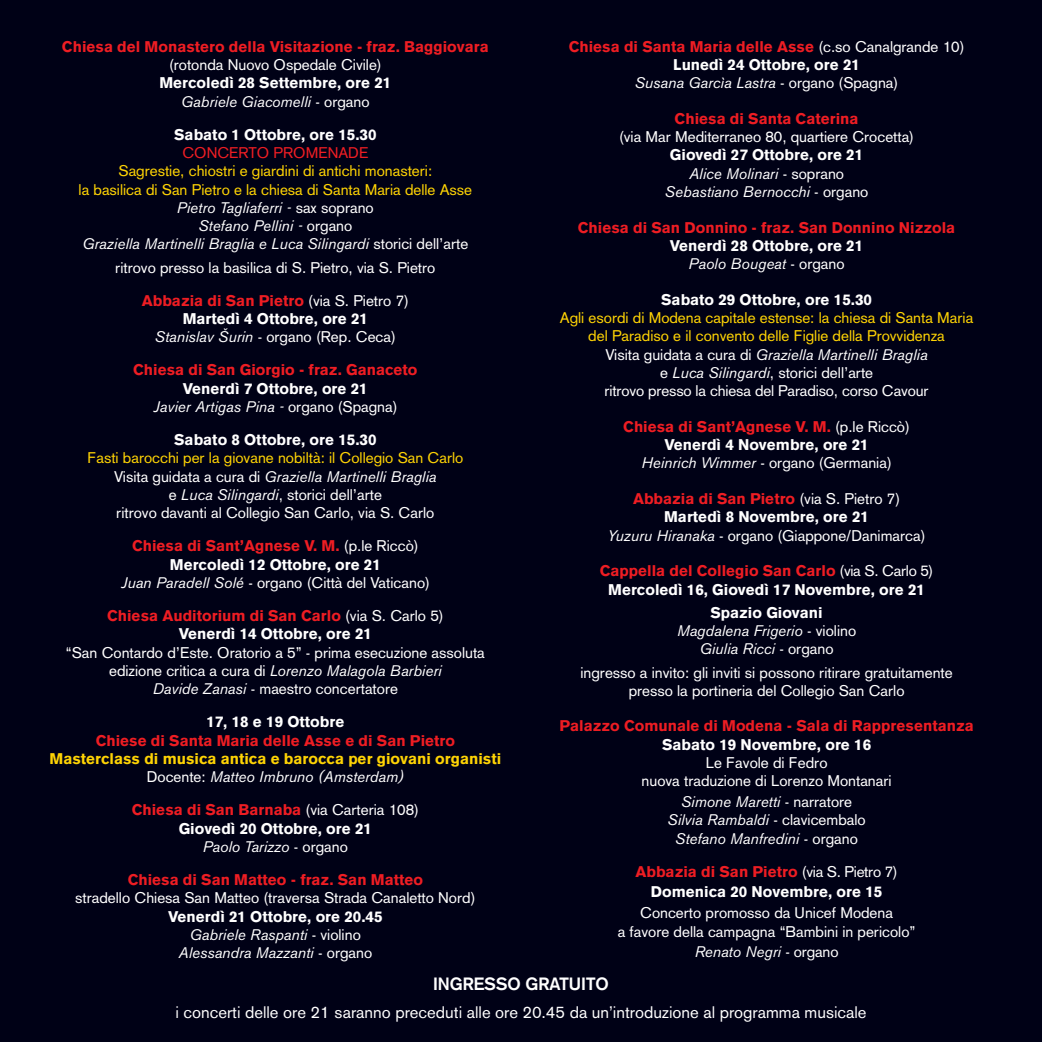
<style>
.page{position:relative;width:1042px;height:1042px;background:#000116}
.page>*{position:absolute;margin:0;border:0;box-sizing:border-box;transform-origin:0 0}
.t1{font:700 17.5px "Akzidenz Grotesk";color:#fff}
.t2{font:16.62px "Akzidenz Grotesk BE";color:#fff}
.t3{font:15.22px/18.2px "Akzidenz Grotesk";color:#fff;text-align:center}
.t4{font:italic 15.22px/18.2px "Akzidenz Grotesk BE";color:#fff;text-align:center}
.t5{font:900 15.22px/18.2px "Akzidenz Grotesk";color:#fff;text-align:center}
.t6{font:900 15.22px/18.2px "Akzidenz Grotesk";color:#ee1d23;text-align:center}
.t7{font:15.22px/18.2px "Akzidenz Grotesk";color:#fed304;text-align:center}
.t8{font:900 15.22px "Akzidenz Grotesk";color:#fed304}
.t9{font:15.22px "Akzidenz Grotesk";color:#ee1d23}
.s1{font-family:"Akzidenz Grotesk";font-style:normal}
.s2{font-weight:900;color:#ee1d23}
.s3{font-family:"Akzidenz Grotesk BE";font-weight:400;font-style:italic}
.s4{font-weight:400}
.s5{font-family:"Akzidenz Grotesk BE";font-style:italic}
.s6{font-weight:900}
.s7{font-weight:400;color:#fff}
.s8{color:#fff}
.s9{color:#ee1d23}
</style>
<div class="page">
<p class="t6" style="left:62px;top:39px;width:428px">Chiesa del Monastero della Visitazione - fraz. Baggiovara</p>
<p class="t3" style="left:169px;top:57px;width:214px">(rotonda Nuovo Ospedale Civile)</p>
<p class="t5" style="left:159px;top:75px;width:233px">Mercoledì 28 Settembre, ore 21</p>
<p class="t4" style="left:181px;top:94px;width:190px">Gabriele Giacomelli <span class="s1">- organo</span></p>
<p class="t5" style="left:174px;top:126px;width:204px">Sabato 1 Ottobre, ore 15.30</p>
<p class="t9" style="left:182px;top:147px;width:187px">CONCERTO PROMENADE</p>
<p class="t7" style="left:79px;top:163px;width:395px">Sagrestie, chiostri e giardini di antichi monasteri:<br>la basilica di San Pietro e la chiesa di Santa Maria delle Asse</p>
<p class="t4" style="left:82px;top:200px;width:387px">Pietro Tagliaferri - <span class="s1">sax soprano<br></span>Stefano Pellini - <span class="s1">organo<br></span>Graziella Martinelli Braglia e Luca Silingardi <span class="s1">storici dell’arte</span></p>
<p class="t3" style="left:115px;top:252px;width:322px;line-height:33.1px">ritrovo presso la basilica di S. Pietro, via S. Pietro<br><span class="s2">Abbazia di San Pietro</span> (via S. Pietro 7)</p>
<p class="t5" style="left:155px;top:311px;width:242px">Martedì 4 Ottobre, ore 21<br><span class="s3">Stanislav Šurin</span> <span class="s4">- organo (Rep. Ceca)</span></p>
<p class="t6" style="left:133px;top:362px;width:286px">Chiesa di San Giorgio - fraz. Ganaceto</p>
<p class="t5" style="left:183px;top:380px;width:186px">Venerdì 7 Ottobre, ore 21</p>
<p class="t4" style="left:153px;top:399px;width:246px">Javier Artigas Pina - <span class="s1">organo (Spagna)</span></p>
<p class="t5" style="left:174px;top:432px;width:204px">Sabato 8 Ottobre, ore 15.30</p>
<p class="t7" style="left:87px;top:451px;width:377px">Fasti barocchi per la giovane nobiltà: il Collegio San Carlo</p>
<p class="t4" style="left:114px;top:469px;width:324px"><span class="s1">Visita guidata a cura di</span> Graziella Martinelli Braglia</p>
<p class="t3" style="left:116px;top:487px;width:320px">e <span class="s5">Luca Silingardi</span>, storici dell’arte<br>ritrovo davanti al Collegio San Carlo, via S. Carlo</p>
<p class="t3" style="left:121px;top:538px;width:311px"><span class="s2">Chiesa di Sant’Agnese V. M.</span> (p.le Riccò)<br><span class="s6">Mercoledì 12 Ottobre, ore 21<br></span><span class="s5">Juan Paradell Solé</span> - organo (Città del Vaticano)</p>
<p class="t6" style="left:107px;top:608px;width:338px">Chiesa Auditorium di San Carlo <span class="s7">(via S. Carlo 5)<br></span><span class="s8">Venerdì 14 Ottobre, ore 21</span></p>
<p class="t3" style="left:66px;top:645px;width:420px">“San Contardo d’Este. Oratorio a 5” - prima esecuzione assoluta</p>
<p class="t4" style="left:109px;top:663px;width:334px"><span class="s1">edizione critica a cura di</span> Lorenzo Malagola Barbieri</p>
<p class="t3" style="left:153px;top:674px;width:247px;line-height:33.1px"><span class="s5">Davide Zanasi</span> - maestro concertatore<br><span class="s6">17, 18 e 19 Ottobre</span></p>
<p class="t6" style="left:96px;top:732px;width:361px">Chiese di Santa Maria delle Asse e di San Pietro</p>
<p class="t8" style="left:50px;top:753px;width:453px">Masterclass di musica antica e barocca per giovani organisti</p>
<p class="t4" style="left:147px;top:769px;width:259px"><span class="s1">Docente:</span> Matteo Imbruno (Amsterdam)</p>
<p class="t5" style="left:132px;top:802px;width:289px"><span class="s9">Chiesa di San Barnaba</span> <span class="s4">(via Carteria 108)<br></span>Giovedì 20 Ottobre, ore 21</p>
<p class="t4" style="left:203px;top:839px;width:147px">Paolo Tarizzo <span class="s1">- organo</span></p>
<p class="t6" style="left:128px;top:872px;width:297px">Chiesa di San Matteo - fraz. San Matteo</p>
<p class="t3" style="left:75px;top:890px;width:402px">stradello Chiesa San Matteo (traversa Strada Canaletto Nord)</p>
<p class="t5" style="left:168px;top:908px;width:216px">Venerdì 21 Ottobre, ore 20.45</p>
<p class="t4" style="left:178px;top:927px;width:195px">Gabriele Raspanti <span class="s1">- violino<br></span>Alessandra Mazzanti <span class="s1">- organo</span></p>
<p class="t6" style="left:569px;top:39px;width:397px">Chiesa di Santa Maria delle Asse <span class="s7">(c.so Canalgrande 10)<br></span><span class="s8">Lunedì 24 Ottobre, ore 21</span></p>
<p class="t4" style="left:635px;top:75px;width:265px">Susana Garcìa Lastra <span class="s1">- organo (Spagna)</span></p>
<p class="t6" style="left:674px;top:111px;width:185px">Chiesa di Santa Caterina</p>
<p class="t3" style="left:619px;top:129px;width:296px">(via Mar Mediterraneo 80, quartiere Crocetta)</p>
<p class="t5" style="left:670px;top:147px;width:195px">Giovedì 27 Ottobre, ore 21</p>
<p class="t4" style="left:665px;top:166px;width:205px">Alice Molinari <span class="s1">- soprano<br></span>Sebastiano Bernocchi <span class="s1">- organo</span></p>
<p class="t6" style="left:578px;top:219px;width:379px">Chiesa di San Donnino - fraz. San Donnino Nizzola</p>
<p class="t5" style="left:670px;top:238px;width:195px">Venerdì 28 Ottobre, ore 21</p>
<p class="t4" style="left:688px;top:256px;width:157px">Paolo Bougeat <span class="s1">- organo</span></p>
<p class="t5" style="left:661px;top:292px;width:212px">Sabato 29 Ottobre, ore 15.30</p>
<p class="t7" style="left:560px;top:310px;width:415px">Agli esordi di Modena capitale estense: la chiesa di Santa Maria del Paradiso e il convento delle Figlie della Provvidenza</p>
<p class="t4" style="left:605px;top:347px;width:324px"><span class="s1">Visita guidata a cura di</span> Graziella Martinelli Braglia</p>
<p class="t3" style="left:604px;top:365px;width:325px">e <span class="s5">Luca Silingardi</span>, storici dell’arte<br>ritrovo presso la chiesa del Paradiso, corso Cavour</p>
<p class="t3" style="left:623px;top:419px;width:288px"><span class="s2">Chiesa di Sant’Agnese V. M.</span> (p.le Riccò)<br><span class="s6">Venerdì 4 Novembre, ore 21<br></span><span class="s5">Heinrich Wimmer</span> - organo (Germania)</p>
<p class="t3" style="left:608px;top:491px;width:319px"><span class="s2">Abbazia di San Pietro</span> (via S. Pietro 7)<br><span class="s6">Martedì 8 Novembre, ore 21<br></span><span class="s5">Yuzuru Hiranaka</span> - organo (Giappone/Danimarca)</p>
<p class="t5" style="left:600px;top:563px;width:335px"><span class="s9">Cappella del Collegio San Carlo</span> <span class="s4">(via S. Carlo 5)<br></span>Mercoledì 16, Giovedì 17 Novembre, ore 21</p>
<p class="t5" style="left:710px;top:604px;width:114px">Spazio Giovani</p>
<p class="t4" style="left:677px;top:623px;width:181px">Magdalena Frigerio <span class="s1">- violino<br></span>Giulia Ricci <span class="s1">- organo</span></p>
<p class="t3" style="left:580px;top:665px;width:374px">ingresso a invito: gli inviti si possono ritirare gratuitamente presso la portineria del Collegio San Carlo</p>
<p class="t6" style="left:559px;top:718px;width:416px">Palazzo Comunale di Modena - Sala di Rappresentanza</p>
<p class="t5" style="left:662px;top:736px;width:211px">Sabato 19 Novembre, ore 16</p>
<p class="t3" style="left:641px;top:755px;width:252px">Le Favole di Fedro<br>nuova traduzione di Lorenzo Montanari</p>
<p class="t4" style="left:667px;top:794px;width:200px">Simone Maretti <span class="s1">- narratore<br></span>Silvia Rambaldi <span class="s1">- clavicembalo<br></span>Stefano Manfredini <span class="s1">- organo</span></p>
<p class="t5" style="left:635px;top:862px;width:264px;line-height:20.8px"><span class="s9">Abbazia di San Pietro</span> <span class="s4">(via S. Pietro 7)<br></span>Domenica 20 Novembre, ore 15</p>
<p class="t3" style="left:618px;top:905px;width:299px">Concerto promosso da Unicef Modena<br>a favore della campagna “Bambini in pericolo”</p>
<p class="t4" style="left:695px;top:944px;width:145px">Renato Negri <span class="s1">- organo</span></p>
<p class="t1" style="left:433px;top:977px;width:177px">INGRESSO GRATUITO</p>
<p class="t2" style="left:175px;top:1006px;width:693px">i concerti delle ore 21 saranno preceduti alle ore 20.45 da un’introduzione al programma musicale</p>
</div>
